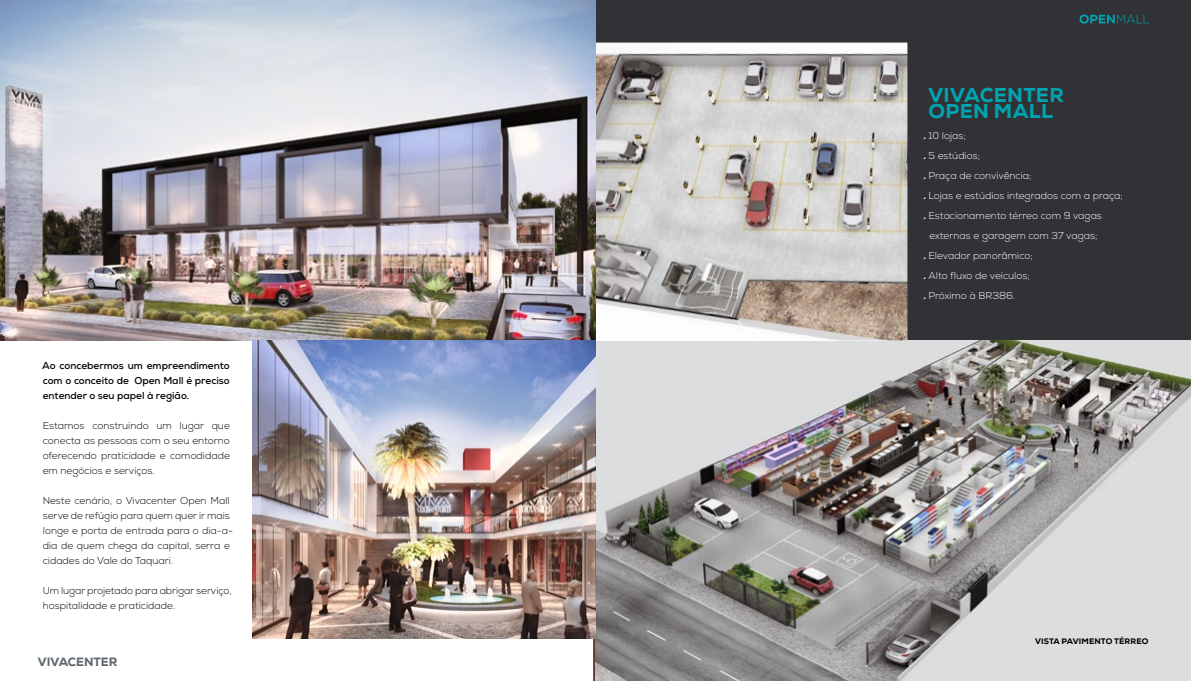
<style>
.page{position:relative;width:1191px;height:681px;background:#fff}
.page>*{position:absolute;margin:0;border:0;box-sizing:border-box;transform-origin:0 0}
.t1{font:800 20px "Nexa";letter-spacing:.015em;color:#00a3b0}
.t2{font:800 12px "Nexa";color:#5d686e}
.t3{font:300 10px/15px "Nexa";color:#000}
.t4{font:300 10px/20px "Nexa";color:#fff;text-align:center}
.t5{font:700 10px/15px "Nexa";color:#000;text-align:justify}
.t6{font:800 8px "Nexa";letter-spacing:.015em;color:#000}
.s1{font-weight:800}
</style>
<div class="page">
<div style="left:593px;top:0;width:598px;height:680px;background:#303236"></div>
<img style="left:595px;top:340px;width:596px;height:340px">
<img style="left:595px;top:43px;width:312px;height:297px">
<img style="left:0;top:0;width:595px;height:340px">
<img style="left:252px;top:340px;width:343px;height:298px">
<svg style="left:1079px;top:15px;width:70px;height:9px"></svg>
<p class="t5" style="left:42px;top:357px;width:189px">Ao concebermos um empreendimento com o conceito de Open Mall é preciso entender o seu papel à região.</p>
<p class="t3" style="left:43px;top:418px;width:189px;text-align:justify">Estamos construindo um lugar que conecta as pessoas com o seu entorno oferecendo praticidade e comodidade em negócios e serviços.</p>
<p class="t3" style="left:43px;top:493px;width:192px">Neste cenário, o Vivacenter Open Mall serve de refúgio para quem quer ir mais longe e porta de entrada para o dia-a&shy;dia de quem chega da capital, serra e cidades do Vale do Taquari.</p>
<p class="t3" style="left:43px;top:583px;width:190px">Um lugar projetado para abrigar serviço, hospitalidade e praticidade.</p>
<p class="t2" style="left:38px;top:654px;width:81px">VIVACENTER</p>
<p class="t1" style="left:928px;top:82px;width:137px">VIVACENTER</p>
<p class="t1" style="left:928px;top:98px;width:126px">OPEN MALL</p>
<p class="t4" style="left:923px;top:126px;width:44px"><span class="s1">.</span> 10 lojas;</p>
<p class="t4" style="left:923px;top:146px;width:58px"><span class="s1">.</span> 5 estúdios;</p>
<p class="t4" style="left:923px;top:166px;width:110px"><span class="s1">.</span> Praça de convivência;</p>
<p class="t4" style="left:923px;top:186px;width:201px"><span class="s1">.</span> Lojas e estúdios integrados com a praça;</p>
<p class="t4" style="left:923px;top:206px;width:180px"><span class="s1">.</span> Estacionamento térreo com 9 vagas externas e garagem com 37 vagas;</p>
<p class="t4" style="left:923px;top:246px;width:111px"><span class="s1">.</span> Elevador panorâmico;</p>
<p class="t4" style="left:923px;top:266px;width:108px"><span class="s1">.</span> Alto fluxo de veículos;</p>
<p class="t4" style="left:923px;top:286px;width:93px"><span class="s1">.</span> Próximo à BR386.</p>
<p class="t6" style="left:1035px;top:636px;width:115px">VISTA PAVIMENTO TÉRREO</p>
</div>
